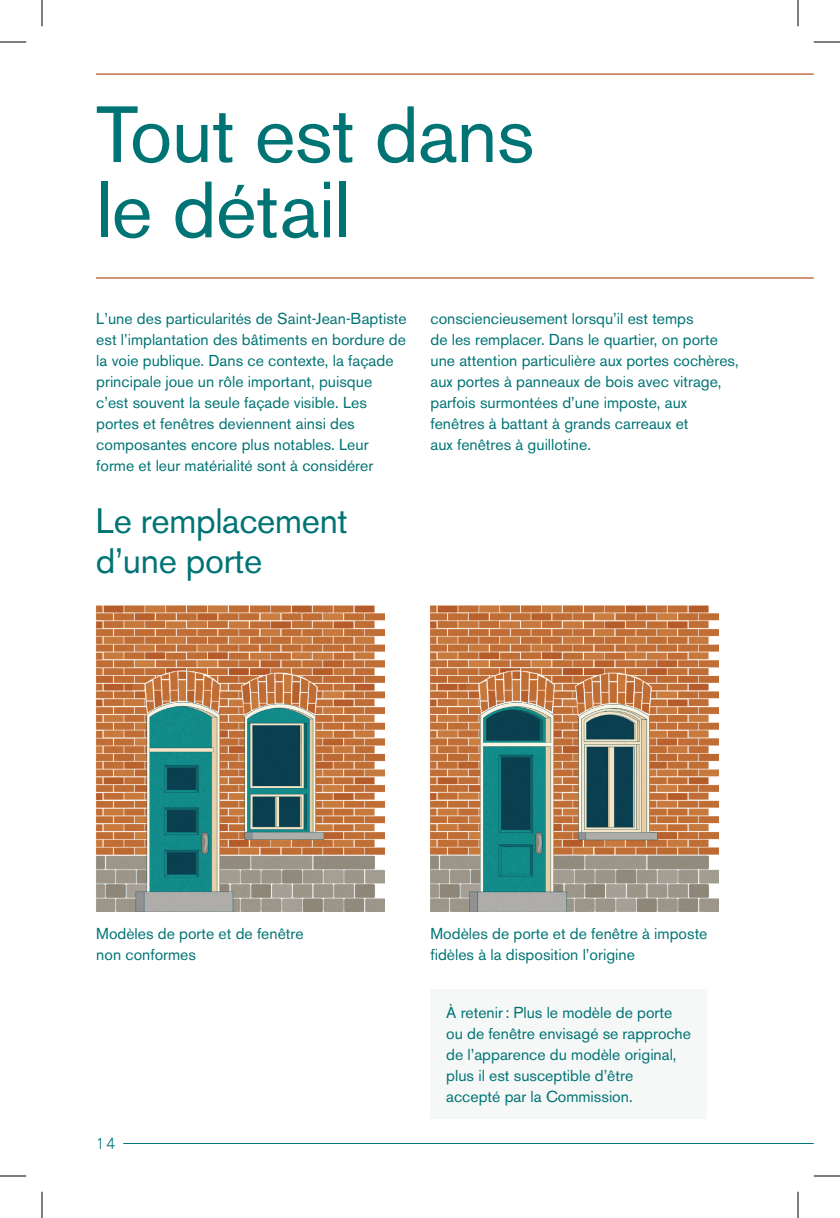
<style>
.page{position:relative;width:840px;height:1218px;background:#fff}
.page>*{position:absolute;margin:0;border:0;box-sizing:border-box;transform-origin:0 0}
._1-T1{font:78.75px/75.2px "Akzidenz Grotesk BE";letter-spacing:-.01em;color:#007475}
._1-T1-2{font:35px/40.2px "Akzidenz Grotesk BE";letter-spacing:-.01em;color:#007475}
._7-Texte_courant{font:15.75px/21px "Akzidenz Grotesk BE";color:#007475}
._0-folio{font:300 15.75px "Akzidenz Grotesk";color:#007475}
</style>
<div class="page">
<hr style="left:96px;top:277px;width:718px;height:2px;background:#b95d2e">
<div style="left:430px;top:989px;width:277px;height:130px;background:#f6f7f7"></div>
<img style="left:96px;top:606px;width:288px;height:305px">
<img style="left:430px;top:606px;width:289px;height:305px">
<hr style="left:123px;top:1143px;width:691px;height:1px;background:#007475">
<hr style="left:96px;top:73px;width:718px;height:2px;background:#b95d2e">
<svg style="left:0;top:42px;width:26px;height:1px"></svg>
<svg style="left:814px;top:42px;width:26px;height:1px"></svg>
<svg style="left:0;top:1176px;width:26px;height:1px"></svg>
<svg style="left:814px;top:1176px;width:26px;height:1px"></svg>
<svg style="left:42px;top:0;width:1px;height:26px"></svg>
<svg style="left:42px;top:1192px;width:1px;height:26px"></svg>
<svg style="left:798px;top:0;width:1px;height:26px"></svg>
<svg style="left:798px;top:1192px;width:1px;height:26px"></svg>
<p class="_1-T1" style="left:96px;top:97px;width:440px">Tout est dans le détail</p>
<p class="_7-Texte_courant" style="left:96px;top:308px;width:312px">L’une des particularités de Saint-Jean-Baptiste est l’implantation des bâtiments en bordure de la voie publique. Dans ce contexte, la façade principale joue un rôle important, puisque c’est souvent la seule façade visible. Les portes et fenêtres deviennent ainsi des composantes encore plus notables. Leur forme et leur matérialité sont à considérer</p>
<p class="_1-T1-2" style="left:96px;top:500px;width:253px">Le remplacement d’une porte</p>
<p class="_7-Texte_courant" style="left:430px;top:308px;width:310px">consciencieusement lorsqu’il est temps<br>de les remplacer. Dans le quartier, on porte une attention particulière aux portes cochères, aux portes à panneaux de bois avec vitrage, parfois surmontées d’une imposte, aux fenêtres à battant à grands carreaux et<br>aux fenêtres à guillotine.</p>
<p class="_7-Texte_courant" style="left:96px;top:923px;width:209px">Modèles de porte et de fenêtre non conformes</p>
<p class="_7-Texte_courant" style="left:430px;top:923px;width:278px">Modèles de porte et de fenêtre à imposte fidèles à la disposition l’origine</p>
<p class="_7-Texte_courant" style="left:446px;top:1002px;width:246px">À retenir: Plus le modèle de porte ou de fenêtre envisagé se rapproche de l’apparence du modèle original, plus il est susceptible d’être accepté par la Commission.</p>
<p class="_0-folio" style="left:96px;top:1135px;width:21px">14</p>
</div>
